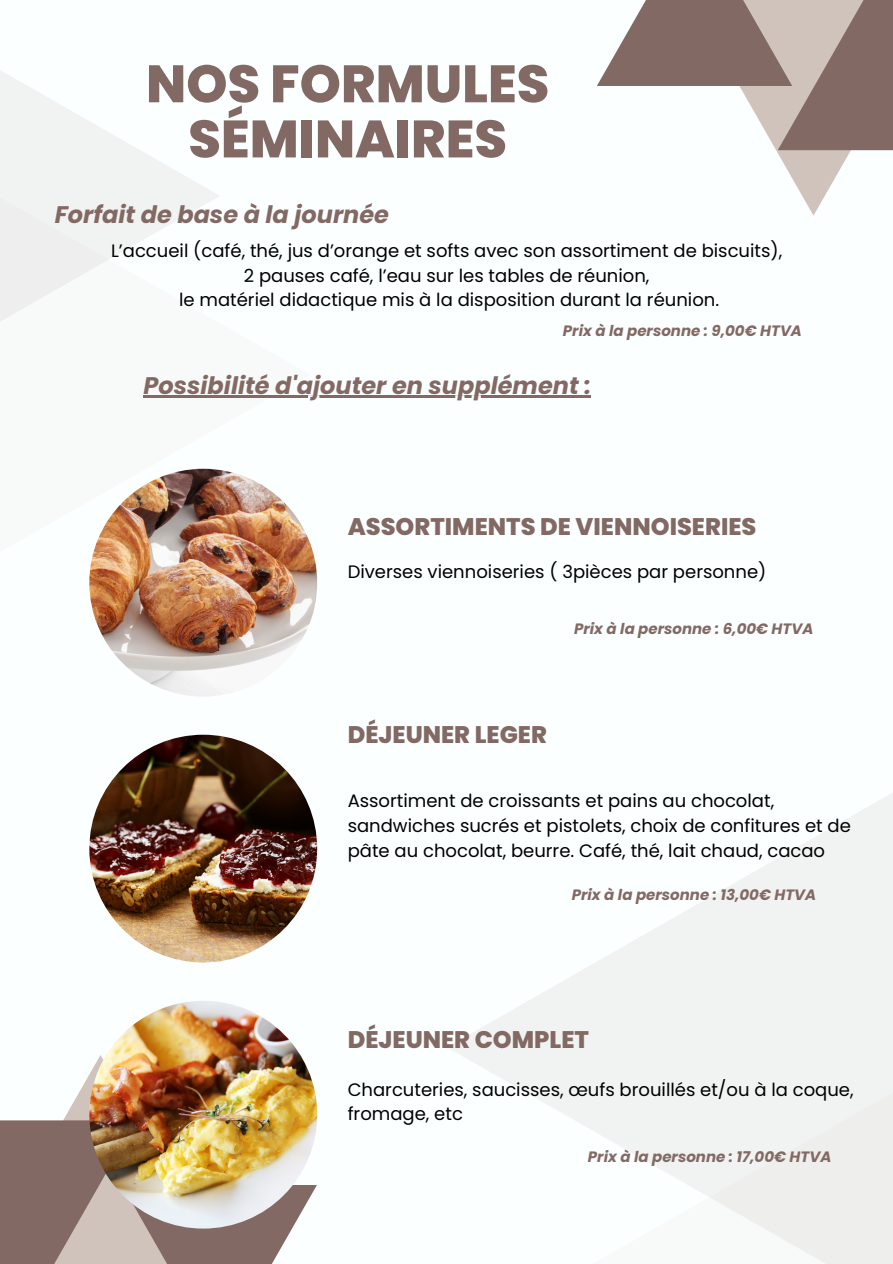
<style>
.page{position:relative;width:893px;height:1264px;background:#fff}
.page>*{position:absolute;margin:0;border:0;box-sizing:border-box;transform-origin:0 0}
.t1{font:800 52.5px/55.2px "Poppins";color:#836963;text-align:center}
.t2{font:italic 700 24px "Poppins";color:#836963}
.t3{font:800 24px "Poppins";color:#836963}
.t4{font:18px/24.8px "Poppins";color:#000}
.t5{font:italic 700 15px "Poppins";color:#836963}
</style>
<div class="page">
<div style="left:0;top:0;width:892px;height:1263px;background:#fbffff"></div>
<div style="left:0;top:0;width:220px;height:463px;background:#f7faf9"></div>
<img style="left:89px;top:469px;width:228px;height:227px;border-radius:50%">
<img style="left:89px;top:734px;width:228px;height:228px;border-radius:50%">
<div style="left:446px;top:657px;width:446px;height:606px;background:linear-gradient(to right,#fbffff,#f9fdfd)"></div>
<div style="left:588px;top:876px;width:304px;height:387px;background:linear-gradient(to right,#f6f9f9,#eef0ee)"></div>
<svg style="left:63px;top:1055px;width:40px;height:65px"></svg>
<svg style="left:0;top:1120px;width:122px;height:143px;background:#947d77"></svg>
<svg style="left:122px;top:1185px;width:195px;height:78px;fill:#836963"></svg>
<svg style="left:739px;top:86px;width:153px;height:130px"></svg>
<svg style="left:777px;top:0;width:115px;height:150px;background:#9c8680"></svg>
<svg style="left:597px;top:0;width:195px;height:86px;background:#9b8781"></svg>
<img style="left:89px;top:1000px;width:228px;height:228px;border-radius:50%">
<hr style="left:143px;top:396px;width:448px;height:2px;background:#836963">
<h1 class="t1" style="left:146px;top:56px;width:405px">NOS FORMULES<br>SÉMINAIRES</h1>
<h3 class="t2" style="left:55px;top:198px;width:336px">Forfait de base à la journée</h3>
<h4 class="t4" style="left:111px;top:238px;width:672px;text-align:center">L’accueil (café, thé, jus d’orange et softs avec son assortiment de biscuits),<br>2 pauses café, l’eau sur les tables de réunion,<br>le matériel didactique mis à la disposition durant la réunion.</h4>
<p class="t5" style="left:563px;top:320px;width:240px">Prix à la personne : 9,00€ HTVA</p>
<h4 class="t2" style="left:143px;top:368px;width:449px">Possibilité d'ajouter en supplément :</h4>
<p class="t3" style="left:347px;top:510px;width:410px">ASSORTIMENTS DE VIENNOISERIES</p>
<h3 class="t4" style="left:347px;top:559px;width:420px">Diverses viennoiseries ( 3pièces par personne)</h3>
<p class="t5" style="left:574px;top:618px;width:241px">Prix à la personne : 6,00€ HTVA</p>
<h2 class="t3" style="left:347px;top:718px;width:201px">DÉJEUNER LEGER</h2>
<h4 class="t4" style="left:347px;top:788px;width:504px">Assortiment de croissants et pains au chocolat, sandwiches sucrés et pistolets, choix de confitures et de pâte au chocolat, beurre. Café, thé, lait chaud, cacao</h4>
<p class="t5" style="left:571px;top:884px;width:246px">Prix à la personne : 13,00€ HTVA</p>
<h2 class="t3" style="left:347px;top:1022px;width:243px">DÉJEUNER COMPLET</h2>
<h4 class="t4" style="left:347px;top:1076px;width:507px">Charcuteries, saucisses, œufs brouillés et/ou à la coque, fromage, etc</h4>
<h2 class="t5" style="left:588px;top:1145px;width:245px">Prix à la personne : 17,00€ HTVA</h2>
</div>
